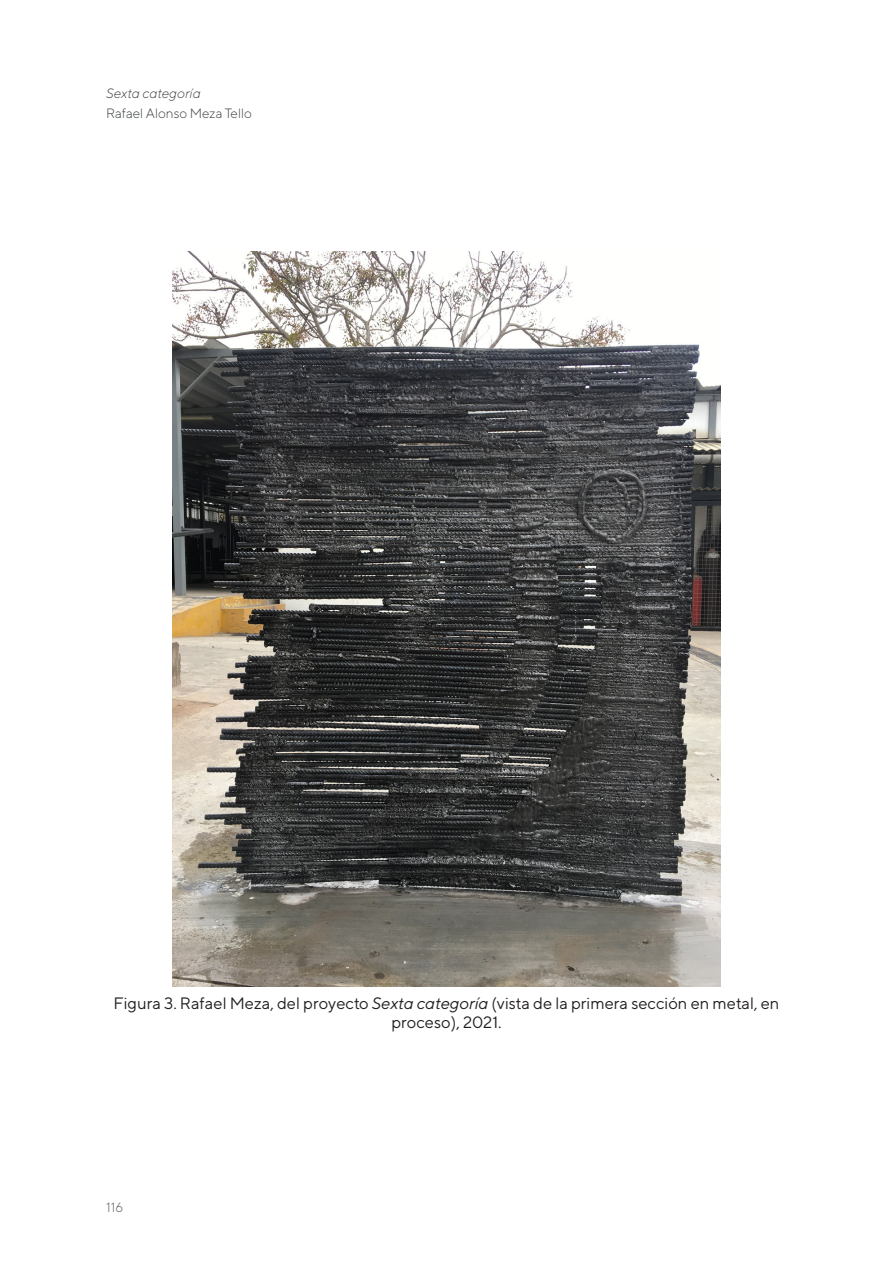
<style>
.page{position:relative;width:893px;height:1263px;background:#fff}
.page>*{position:absolute;margin:0;border:0;box-sizing:border-box;transform-origin:0 0}
.cuerpo-texto{font:16.5px/19.5px "TT Norms";color:#231f20;text-align:center}
.t1{font:300 13.5px "TT Norms";color:#383c3f}
.t2{font:italic 300 13.5px "TT Norms";color:#383c3f}
.t3{font:300 13.5px "TT Norms";color:#585b5c}
.s1{font-style:italic}
</style>
<div class="page">
<img style="left:173px;top:252px;width:547px;height:735px">
<p class="t2" style="left:106px;top:85px;width:96px">Sexta categoría</p>
<p class="t1" style="left:106px;top:104px;width:147px">Rafael Alonso Meza Tello</p>
<p class="cuerpo-texto" style="left:114px;top:993px;width:667px">Figura 3. Rafael Meza, del proyecto <span class="s1">Sexta categoría</span> (vista de la primera sección en metal, en proceso), 2021.</p>
<p class="t3" style="left:106px;top:1199px;width:19px">116</p>
</div>
